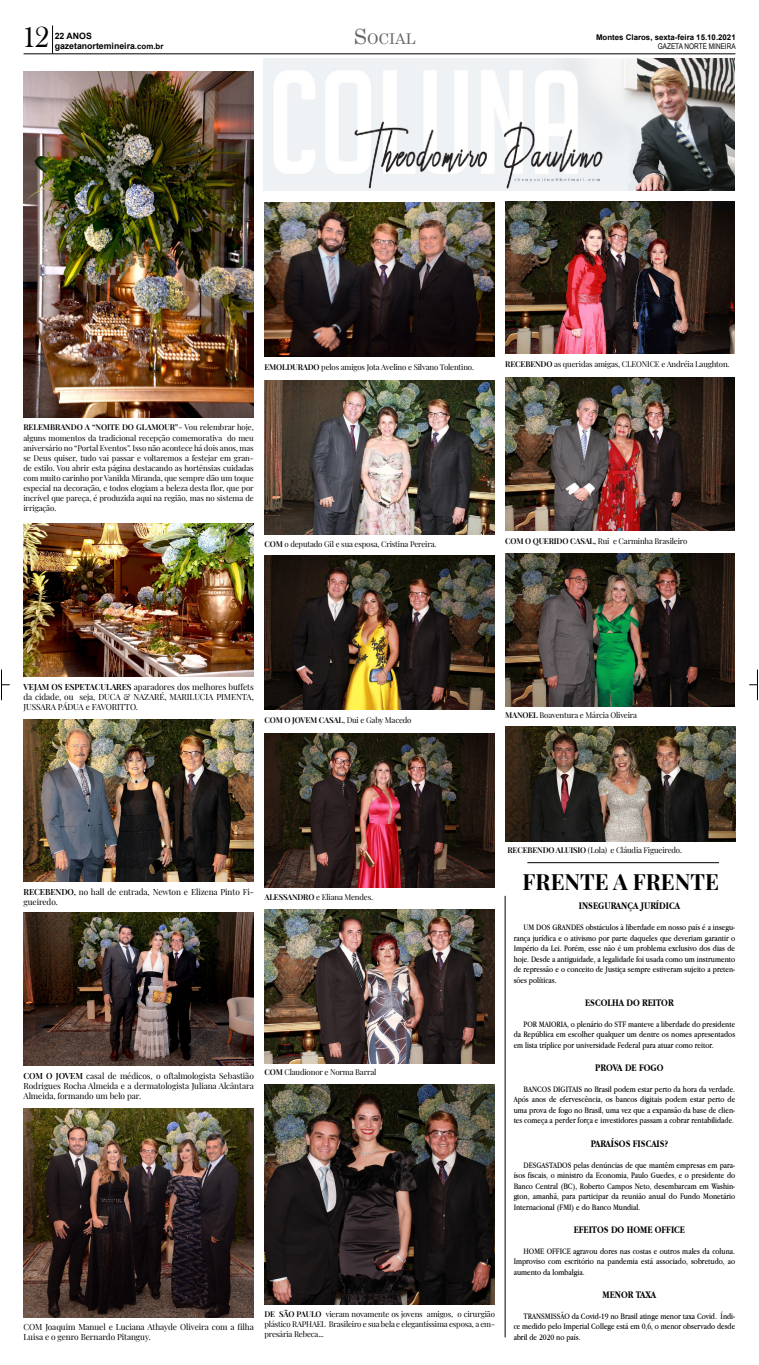
<style>
.page{position:relative;width:759px;height:1365px;background:#fff}
.page>*{position:absolute;margin:0;border:0;box-sizing:border-box;transform-origin:0 0}
.t1{font:29.75px "Bask Old Face";color:#000}
.t2{font:700 21.88px "Playfair Display";color:#000}
.t3{font:14.7px "Century";color:#636569}
.t4{font:700 10.5px "Apple Garamond";color:#000}
.t5{font:8.75px/10.5px "Apple Garamond";color:#000;text-align:justify}
.t6{font:700 8.75px "Arial";color:#000}
.t7{font:8.31px/10.1px "Playfair Display";letter-spacing:-.01em;color:#000}
.t8{font:7.88px/10.1px "Playfair Display";letter-spacing:-.02em;color:#000}
.t9{font:600 7.88px/10.1px "Playfair Display";letter-spacing:-.01em;color:#000;text-align:right}
.t10{font:700 7.88px "Arial";color:#000}
.t11{font:7.88px "Arial Narrow";color:#000}
.s1{font-size:21px}
.s2{font-weight:600}
.s3{font-weight:400}
</style>
<div class="page">
<hr style="left:1px;top:669px;width:1px;height:31px;background:#000">
<hr style="left:757px;top:669px;width:1px;height:31px;background:#000">
<hr style="left:24px;top:53px;width:711px;height:1px;background:#000">
<svg style="left:52px;top:25px;width:1px;height:28px"></svg>
<img style="left:23px;top:72px;width:231px;height:346px">
<img style="left:263px;top:59px;width:472px;height:131px">
<hr style="left:505px;top:895px;width:1px;height:442px;background:#000">
<hr style="left:527px;top:862px;width:192px;height:1px;background:#000">
<img style="left:264px;top:203px;width:231px;height:153px">
<img style="left:505px;top:201px;width:230px;height:152px">
<img style="left:23px;top:523px;width:231px;height:153px">
<img style="left:23px;top:719px;width:231px;height:162px">
<img style="left:24px;top:912px;width:230px;height:153px">
<img style="left:24px;top:1108px;width:230px;height:209px">
<img style="left:264px;top:380px;width:231px;height:154px">
<img style="left:505px;top:377px;width:230px;height:153px">
<img style="left:264px;top:556px;width:231px;height:153px">
<img style="left:505px;top:553px;width:230px;height:153px">
<img style="left:264px;top:733px;width:231px;height:154px">
<img style="left:264px;top:909px;width:231px;height:154px">
<img style="left:505px;top:726px;width:231px;height:115px">
<img style="left:264px;top:1084px;width:231px;height:219px">
<h1 class="t1" style="left:22px;top:20px;width:28px">12</h1>
<p class="t6" style="left:55px;top:30px;width:39px">22 ANOS</p>
<p class="t6" style="left:55px;top:40px;width:82px">gazetanortemineira</p>
<p class="t10" style="left:135px;top:41px;width:30px">.com.br</p>
<h3 class="t3" style="left:354px;top:26px;width:63px"><span class="s1">S</span>OCIAL</h3>
<p class="t10" style="left:596px;top:32px;width:141px">Montes Claros, sexta-feira 15.10.2021</p>
<p class="t11" style="left:658px;top:41px;width:79px">GAZETA NORTE MINEIRA</p>
<p class="t8" style="left:264px;top:361px;width:211px"><span class="s2">EMOLDURADO</span> pelos amigos Jota Avelino e Silvano Tolentino.</p>
<p class="t9" style="left:23px;top:422px;width:232px">RELEMBRANDO A “NOITE DO GLAMOUR <span class="s3">-</span>” <span class="s3">Vou relembrar hoje, do meu</span></p>
<p class="t8" style="left:23px;top:432px;width:232px">alguns momentos da tradicional recepção comemorativa aniversário no “Portal Eventos .” Isso não acontece há dois anos, mas</p>
<p class="t8" style="left:23px;top:462px;width:232px">de estilo. Vou abrir esta página destacando as hortênsias cuidadas</p>
<p class="t8" style="left:23px;top:452px;width:232px">se Deus quiser, tudo vai passar e voltaremos a festejar em gran-</p>
<p class="t8" style="left:23px;top:472px;width:232px;text-align:justify">com muito carinho por Vanilda Miranda, que sempre dão um toque especial na decoração e, todos elogiam a beleza desta flor, que por incrível que pareça é, produzida aqui na região, mas no sistema de irrigação.</p>
<p class="t8" style="left:264px;top:538px;width:174px"><span class="s2">COM</span> o deputado Gil e sua esposa, Cristina Pereira.</p>
<p class="t8" style="left:505px;top:358px;width:226px"><span class="s2">RECEBENDO</span> as queridas amigas, CLEONICE e Andréia Laughton.</p>
<p class="t8" style="left:505px;top:535px;width:184px"><span class="s2">COM O QUERIDO CASAL,</span> Rui e Carminha Brasileiro</p>
<p class="t7" style="left:24px;top:680px;width:232px;text-align:right"><span class="s2">VEJAM OS ESPETACULARES</span> aparadores dos melhores buffets seja, DUCA &amp; NAZARÉ, MARILUCIA PIMENTA,</p>
<p class="t7" style="left:24px;top:690px;width:116px">da cidade, ou<br>JUSSARA PÁDUA e FAVORITTO.</p>
<p class="t8" style="left:264px;top:714px;width:149px"><span class="s2">COM O JOVEM CASAL</span>, Dui e Gaby Macedo</p>
<p class="t8" style="left:505px;top:709px;width:133px"><span class="s2">MANOEL</span> Boaventura e Márcia Oliveira</p>
<p class="t8" style="left:507px;top:844px;width:176px"><span class="s2">RECEBENDO ALUISIO</span> (Lola) e Cláudia Figueiredo.</p>
<p class="t7" style="left:24px;top:886px;width:232px"><span class="s2">RECEBENDO,</span> no hall de entrada, Newton e Elizena Pinto Fi-</p>
<p class="t7" style="left:24px;top:896px;width:36px">gueiredo.</p>
<p class="t8" style="left:264px;top:891px;width:110px"><span class="s2">ALESSANDRO</span> e Eliana Mendes.</p>
<p class="t7" style="left:24px;top:1069px;width:232px;text-align:justify"><span class="s2">COM O JOVEM</span> casal de médicos o, oftalmologista Sebastião Rodrigues Rocha Almeida ae dermatologista Juliana Alcântara Almeida, formando um belo par.</p>
<p class="t8" style="left:264px;top:1065px;width:113px"><span class="s2">COM</span> Claudionor e Norma Barral</p>
<p class="t7" style="left:24px;top:1321px;width:232px">COM Joaquim Manuel e Luciana Athayde Oliveira com a filha<br>Luisa oe genro Bernardo Pitanguy.</p>
<p class="t9" style="left:279px;top:1308px;width:44px">SÃO PAULO</p>
<p class="t8" style="left:427px;top:1308px;width:70px">amigos o, cirurgião</p>
<p class="t8" style="left:326px;top:1308px;width:99px">vieram novamente os jovens</p>
<p class="t9" style="left:264px;top:1308px;width:12px">DE</p>
<p class="t8" style="left:264px;top:1328px;width:61px">presária Rebeca...</p>
<p class="t8" style="left:264px;top:1318px;width:232px">plástico RAPHAEL Brasileiro e sua bela e elegantíssima esposa a, em-</p>
<h2 class="t2" style="left:523px;top:864px;width:198px">FRENTE A FRENTE</h2>
<p class="t4" style="left:579px;top:899px;width:103px">INSEGURANÇA JURÍDICA</p>
<p class="t5" style="left:514px;top:932px;width:223px">rança jurídica oe ativismo por parte daqueles que deveriam garantir o</p>
<p class="t5" style="left:524px;top:921px;width:213px">UM DOS GRANDES obstáculos à liberdade em nosso país aé insegu-</p>
<p class="t5" style="left:514px;top:942px;width:223px">Império da Lei. Porém, esse não é um problema exclusivo dos dias de hoje. Desde a antiguidade a, legalidade foi usada como um instrumento</p>
<p class="t5" style="left:514px;top:974px;width:44px">sões políticas.</p>
<p class="t5" style="left:514px;top:963px;width:223px">de repressão oe conceito de Justiça sempre estiveram sujeito a preten-</p>
<p class="t4" style="left:585px;top:996px;width:90px">ESCOLHA DO REITOR</p>
<p class="t5" style="left:514px;top:1018px;width:223px;text-indent:10px">POR MAIORIA o, plenário do STF manteve a liberdade do presidente da República em escolher qualquer um dentre os nomes apresentados em lista tríplice por universidade Federal para atuar como reitor.</p>
<p class="t4" style="left:595px;top:1061px;width:70px">PROVA DE FOGO</p>
<p class="t5" style="left:514px;top:1083px;width:223px;text-align:right">BANCOS DIGITAIS no Brasil podem estar perto da hora da verdade.<br>Após anos de efervescência, os bancos digitais podem estar perto de</p>
<p class="t5" style="left:514px;top:1115px;width:222px">tes começa a perder força e investidores passam a cobrar rentabilidade.</p>
<p class="t5" style="left:514px;top:1104px;width:223px">uma prova de fogo no Brasil, uma vez que a expansão da base de clien-</p>
<p class="t4" style="left:591px;top:1137px;width:78px">PARAÍSOS FISCAIS?</p>
<p class="t5" style="left:514px;top:1169px;width:223px">ísos fiscais o, ministro da Economia, Paulo Guedes oe, presidente do</p>
<p class="t5" style="left:524px;top:1159px;width:213px">DESGASTADOS pelas denúncias de que mantêm empresas em para-</p>
<p class="t5" style="left:514px;top:1190px;width:223px">gton, amanhã, para participar da reunião anual do Fundo Monetário</p>
<p class="t5" style="left:514px;top:1180px;width:223px">Banco Central (BC ,) Roberto Campos Neto, desembarcam em Washin-</p>
<p class="t5" style="left:514px;top:1201px;width:128px">Internacional (FMI e) do Banco Mundial.</p>
<p class="t4" style="left:574px;top:1223px;width:113px">EFEITOS DO HOME OFFICE</p>
<p class="t5" style="left:514px;top:1245px;width:223px;text-indent:10px">HOME OFFICE agravou dores nas costas e outros males da coluna.<br>Improviso com escritório na pandemia está associado, sobretudo, ao aumento da lombalgia.</p>
<p class="t4" style="left:603px;top:1288px;width:55px">MENOR TAXA</p>
<p class="t5" style="left:514px;top:1320px;width:223px">ce medido pelo Imperial College está em 0,6, o menor observado desde</p>
<p class="t5" style="left:524px;top:1310px;width:213px">TRANSMISSÃO da Covid-19 no Brasil atinge menor taxa Covid. Índi-</p>
<p class="t5" style="left:514px;top:1331px;width:69px">abril de 2020 no país.</p>
</div>
